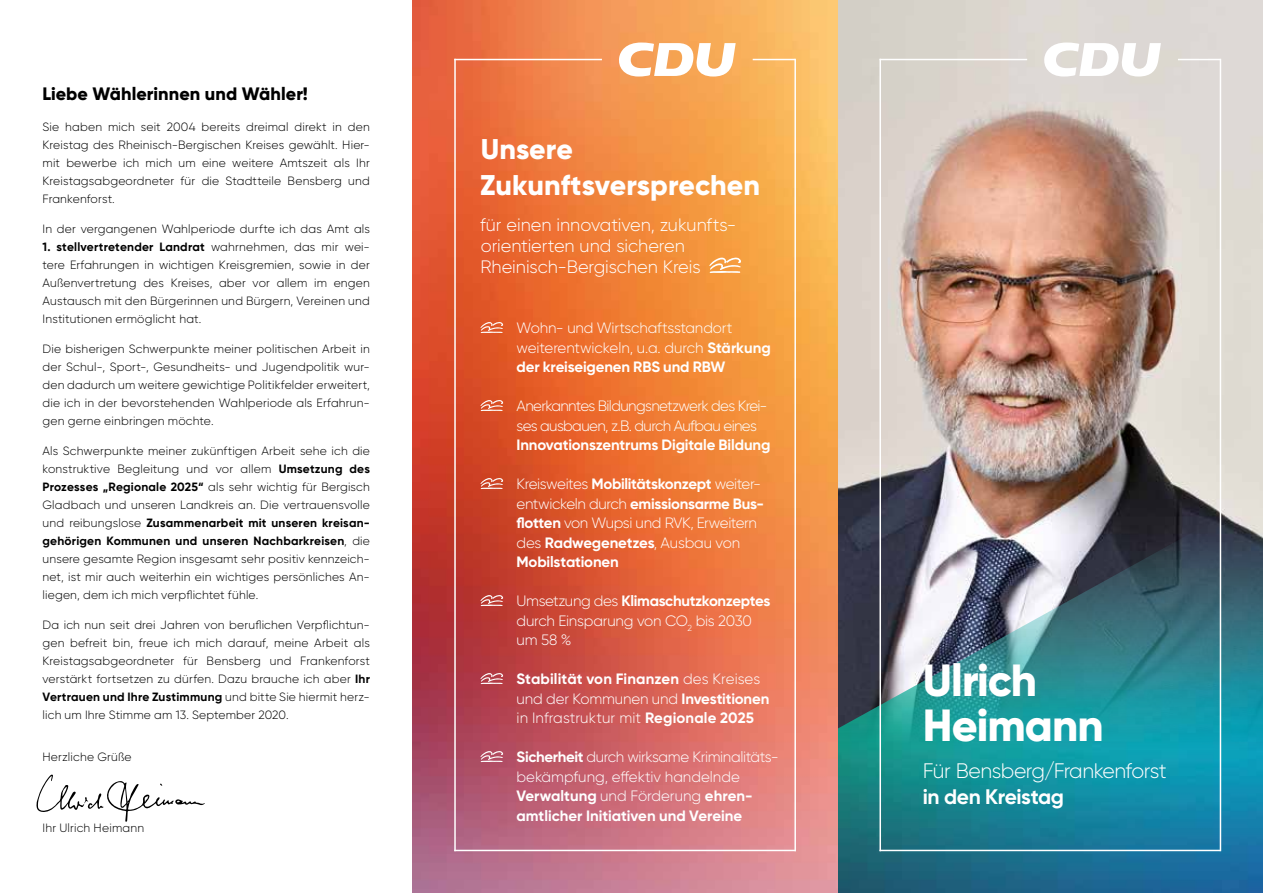
<style>
.page{position:relative;width:1263px;height:893px;background:#fff}
.page>*{position:absolute;margin:0;border:0;box-sizing:border-box;transform-origin:0 0}
.t1{font:800 45px/45px "Gilroy";letter-spacing:-.02em;color:#fff}
.t2{font:800 28.5px/36px "Gilroy";color:#fff}
.t3{font:300 21px "Gilroy";letter-spacing:-.025em;color:#fff}
.t4{font:700 21px "Gilroy";letter-spacing:-.02em;color:#fff}
.t5{font:300 18px/21px "Gilroy";letter-spacing:-.005em;color:#fff}
.t6{font:800 18px "Gilroy";letter-spacing:.005em;color:#000}
.t7{font:300 15px/19.5px "Gilroy";letter-spacing:-.025em;color:#fff}
.t8{font:700 15px/19.5px "Gilroy";letter-spacing:.01em;color:#fff}
.t9{font:300 15px/19.5px "Gilroy";letter-spacing:-.045em;color:#fff}
.t10{font:700 15px "Gilroy";letter-spacing:-.01em;color:#fff}
.t11{font:300 12px/18px "Gilroy";letter-spacing:.015em;color:#000;text-align:justify}
.s1{font-weight:700}
.s2{font-weight:300}
</style>
<div class="page">
<img style="left:838px;top:0;width:425px;height:517px">
<img style="left:838px;top:517px;width:425px;height:376px">
<img style="left:412px;top:0;width:426px;height:893px">
<svg style="left:618px;top:43px;width:118px;height:34px"></svg>
<hr style="left:454px;top:59px;width:148px;height:1px;background:#fff">
<hr style="left:454px;top:59px;width:2px;height:792px;background:#fff">
<hr style="left:753px;top:59px;width:42px;height:1px;background:#fff">
<hr style="left:454px;top:850px;width:342px;height:1px;background:#fff">
<hr style="left:794px;top:59px;width:2px;height:792px;background:#fff">
<svg style="left:1043px;top:43px;width:118px;height:34px"></svg>
<hr style="left:879px;top:59px;width:148px;height:1px;background:#fff">
<hr style="left:879px;top:850px;width:341px;height:1px;background:#fff">
<hr style="left:1220px;top:59px;width:1px;height:792px;background:#fff">
<hr style="left:879px;top:59px;width:2px;height:792px;background:#fff">
<hr style="left:1178px;top:59px;width:42px;height:1px;background:#fff">
<svg style="left:36px;top:774px;width:169px;height:48px"></svg>
<svg style="left:709px;top:257px;width:32px;height:16px"></svg>
<svg style="left:480px;top:322px;width:24px;height:11px"></svg>
<svg style="left:480px;top:400px;width:24px;height:11px"></svg>
<svg style="left:480px;top:478px;width:24px;height:11px"></svg>
<svg style="left:480px;top:595px;width:24px;height:11px"></svg>
<svg style="left:480px;top:673px;width:24px;height:11px"></svg>
<svg style="left:480px;top:751px;width:24px;height:11px"></svg>
<h3 class="t6" style="left:43px;top:82px;width:267px">Liebe Wählerinnen und Wähler!</h3>
<p class="t11" style="left:43px;top:117px;width:329px">Sie haben mich seit 2004 bereits dreimal direkt in den Kreistag des Rheinisch-Bergischen Kreises gewählt. Hier&shy;mit bewerbe ich mich um eine weitere Amtszeit als Ihr Kreistagsabgeordneter für die Stadtteile Bensberg und Frankenforst.</p>
<p class="t11" style="left:43px;top:219px;width:329px">In der vergangenen Wahlperiode durfte ich das Amt als</p>
<p class="t11" style="left:43px;top:237px;width:329px"><span class="s1">1. stellvertretender Landrat</span> wahrnehmen, das mir wei&shy;tere Erfahrungen in wichtigen Kreisgremien, sowie in der Außenvertretung des Kreises, aber vor allem im engen Austausch mit den Bürgerinnen und Bürgern, Vereinen und Institutionen ermöglicht hat.</p>
<p class="t11" style="left:43px;top:339px;width:329px">Die bisherigen Schwerpunkte meiner politischen Arbeit in der Schul-, Sport-, Gesundheits- und Jugendpolitik wur&shy;den dadurch um weitere gewichtige Politikfelder erweitert, die ich in der bevorstehenden Wahlperiode als Erfahrun&shy;gen gerne einbringen möchte.</p>
<p class="t11" style="left:43px;top:441px;width:329px">Als Schwerpunkte meiner zukünftigen Arbeit sehe ich die konstruktive Begleitung und vor allem <span class="s1">Umsetzung des Prozesses „Regionale 2025“</span> als sehr wichtig für Bergisch Gladbach und unseren Landkreis an. Die vertrauensvolle und reibungslose <span class="s1">Zusammenarbeit mit unseren kreisan&shy;gehörigen Kommunen und unseren Nachbarkreisen</span>, die unsere gesamte Region insgesamt sehr positiv kennzeich&shy;net, ist mir auch weiterhin ein wichtiges persönliches An&shy;liegen, dem ich mich verpflichtet fühle.</p>
<p class="t11" style="left:43px;top:615px;width:329px">Da ich nun seit drei Jahren von beruflichen Verpflichtun&shy;gen befreit bin, freue ich mich darauf, meine Arbeit als Kreistagsabgeordneter für Bensberg und Frankenforst verstärkt fortsetzen zu dürfen. Dazu brauche ich aber <span class="s1">Ihr Vertrauen und Ihre Zustimmung</span> und bitte Sie hiermit herz&shy;lich um Ihre Stimme am 13. September 2020.</p>
<p class="t11" style="left:42px;top:748px;width:91px">Herzliche Grüße</p>
<p class="t11" style="left:42px;top:819px;width:103px">Ihr Ulrich Heimann</p>
<h2 class="t2" style="left:480px;top:131px;width:281px">Unsere<br>Zukunftsversprechen</h2>
<h3 class="t5" style="left:480px;top:214px;width:258px">für einen innovativen, zukunfts&shy;orientierten und sicheren<br>Rheinisch-Bergischen Kreis</h3>
<p class="t7" style="left:516px;top:318px;width:256px">Wohn- und Wirtschaftsstandort weiterentwickeln, u.a. durch <span class="s1">Stärkung der kreiseigenen RBS und RBW</span></p>
<p class="t9" style="left:516px;top:396px;width:252px">Anerkanntes Bildungsnetzwerk des Krei&shy;ses ausbauen, z.B. durch Aufbau eines</p>
<p class="t10" style="left:516px;top:435px;width:255px">Innovationszentrums Digitale Bildung</p>
<p class="t7" style="left:516px;top:474px;width:249px">Kreisweites <span class="s1">Mobilitätskonzept</span> weiter&shy;entwickeln durch <span class="s1">emissionsarme Bus&shy;flotten</span> von Wupsi und RVK, Erweitern des <span class="s1">Radwegenetzes</span>, Ausbau von<br><span class="s1">Mobilstationen</span></p>
<p class="t7" style="left:516px;top:591px;width:255px">Umsetzung des <span class="s1">Klimaschutzkonzeptes </span>durch Einsparung von CO<sub>2</sub> bis 2030 um 58 %</p>
<p class="t8" style="left:516px;top:669px;width:254px">Stabilität von Finanzen <span class="s2">des Kreises und der Kommunen und</span> Investitionen <span class="s2">in Infrastruktur mit</span> Regionale 2025</p>
<p class="t7" style="left:516px;top:747px;width:264px"><span class="s1">Sicherheit</span> durch wirksame Kriminalitäts&shy;bekämpfung, effektiv handelnde <span class="s1">Verwaltung</span> und Förderung <span class="s1">ehren&shy;amtlicher Initiativen und Vereine</span></p>
<h1 class="t1" style="left:923px;top:657px;width:182px">Ulrich<br>Heimann</h1>
<h3 class="t3" style="left:923px;top:758px;width:245px">Für Bensberg/Frankenforst</h3>
<h3 class="t4" style="left:923px;top:783px;width:143px">in den Kreistag</h3>
</div>
